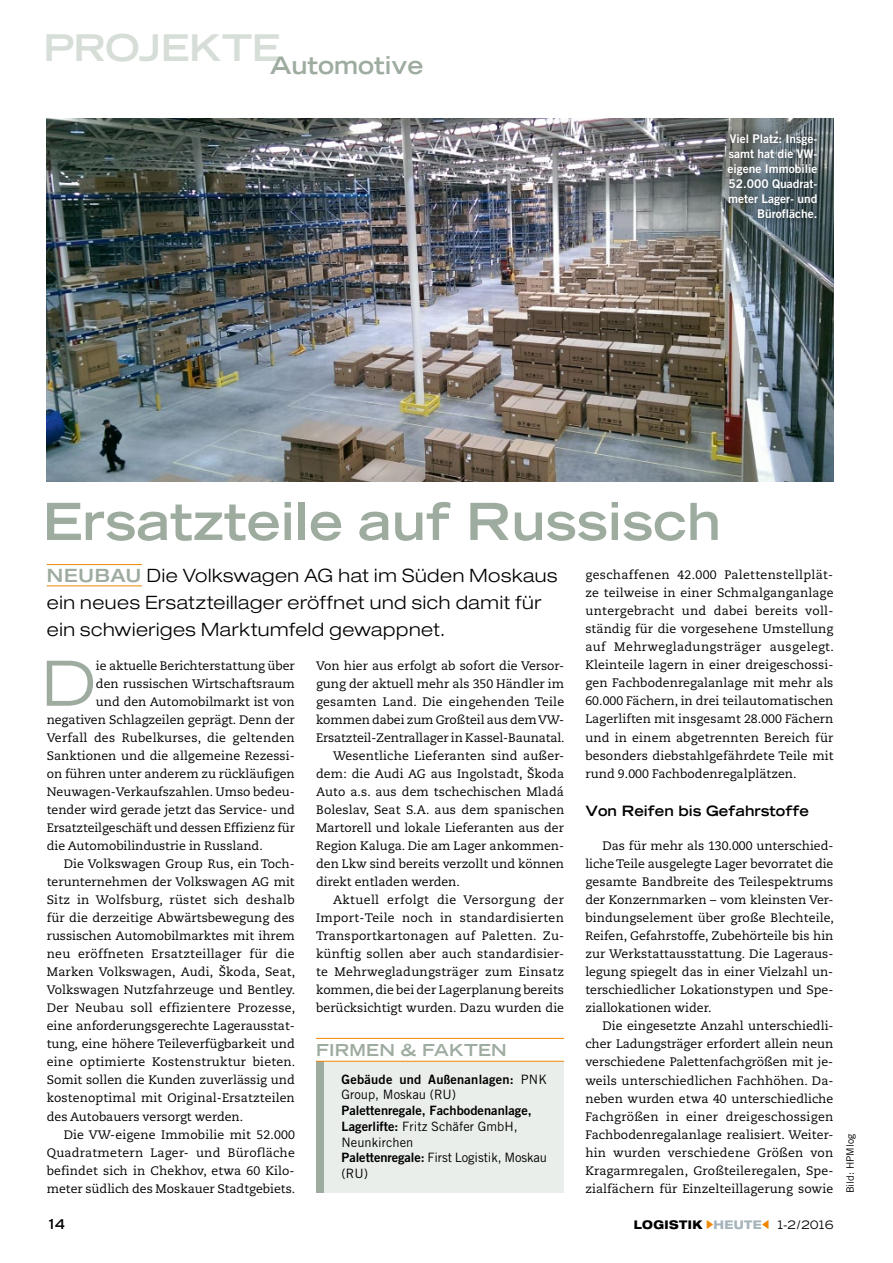
<style>
.page{position:relative;width:893px;height:1263px;background:#fff}
.page>*{position:absolute;margin:0;border:0;box-sizing:border-box;transform-origin:0 0}
.t1{font:expanded 61.95px "Trade Gothic LT Std";color:#9eaca0}
.t2{font:700 expanded 51px "Trade Gothic LT Std";color:#9eaca0}
.t3{font:700 expanded 36.75px "Trade Gothic LT Std";letter-spacing:-.015em;color:#d7ded8}
.t4{font:700 expanded 24px "Trade Gothic LT Std";color:#9eaca0}
.t5{font:300 expanded 18.45px/27px "Helvetica Neue LT Std";letter-spacing:.035em;color:#000}
.t6{font:700 expanded 16.5px "Trade Gothic LT Std";letter-spacing:.025em;color:#9eaca0}
.t7{font:700 expanded 14.25px "Trade Gothic LT Std";color:#000}
.t8{font:700 expanded 13.5px "Trade Gothic LT Std";color:#000}
.t9{font:12.9px/15.8px "Trade Gothic LT Std";color:#000}
.t10{font:12.9px "Trade Gothic LT Std Bd 2";color:#000}
.t11{font:12.9px "Trade Gothic LT Std Bd 2";letter-spacing:.02em;color:#000}
.t12{font:12.3px/18px "Caecilia LT Std";color:#000;text-align:justify}
.t13{font:12.3px "Caecilia LT Std";letter-spacing:.02em;color:#000}
.t14{font:12.3px "Caecilia LT Std";letter-spacing:.025em;color:#000}
.t15{font:12.3px "Caecilia LT Std";letter-spacing:.03em;color:#000}
.t16{font:12px/15px "Trade Gothic LT Std Bd 2";color:#fff;text-align:right}
.t17{font:800 expanded 12px "Helvetica Neue LT Std";letter-spacing:.035em;color:#000;scale:.9 1}
.t18{font:10.2px "Trade Gothic LT Std";color:#000}
.s1{font-weight:500;color:#9eaca0}
.s2{font-family:"Trade Gothic LT Std"}
.s3{font-family:"Trade Gothic LT Std Bd 2"}
.s4{color:#f18700}
.s5{color:#a5b3bb}
.s6{font-family:"Trade Gothic LT Std";font-weight:400;font-size:11.55px}
</style>
<div class="page">
<hr style="left:47px;top:585px;width:95px;height:1px;background:#f18700">
<hr style="left:47px;top:564px;width:95px;height:1px;background:#f18700">
<div style="left:316px;top:1061px;width:9px;height:132px;background:#9eaca0"></div>
<div style="left:325px;top:1061px;width:239px;height:132px;background:#eaeeeb"></div>
<hr style="left:316px;top:1038px;width:248px;height:1px;background:#f18700">
<hr style="left:316px;top:1061px;width:248px;height:1px;background:#f18700">
<img style="left:47px;top:119px;width:786px;height:363px">
<div style="left:719px;top:125px;width:107px;height:102px;background:#000;opacity:.85"></div>
<h3 class="t3" style="left:43px;top:24px;width:234px">Projekte</h3>
<h3 class="t4" style="left:270px;top:49px;width:155px">Automotive</h3>
<p class="t16" style="left:727px;top:131px;width:91px">Viel Platz: Insge&shy;samt hat die VW&shy;eigene Immobilie<br>52.000 Quadrat&shy;meter Lager- und<br>Bürofläche.</p>
<h2 class="t2" style="left:43px;top:488px;width:680px">Ersatzteile auf Russisch</h2>
<h3 class="t5" style="left:47px;top:561px;width:512px"><span class="s1">NEUBAU</span> Die Volkswagen AG hat im Süden Moskaus ein neues Ersatzteillager eröffnet und sich damit für ein schwieriges Marktumfeld gewappnet.</h3>
<h1 class="t1" style="left:41px;top:643px;width:57px">D</h1>
<p class="t12" style="left:96px;top:657px;width:200px">ie aktuelle Berichterstattung über</p>
<p class="t12" style="left:585px;top:566px;width:250px">geschaffenen 42.000 Palettenstellplät&shy;ze teilweise in einer Schmalganganlage untergebracht und dabei bereits voll&shy;ständig für die vorgesehene Umstellung auf Mehrwegladungsträger ausgelegt.<br>Kleinteile lagern in einer dreigeschossi&shy;gen Fachbodenregalanlage mit mehr als 60.000 Fächern, in drei teilautomatischen Lagerliften mit insgesamt 28.000 Fächern und in einem abgetrennten Bereich für besonders diebstahlgefährdete Teile mit rund 9.000 Fachbodenregalplätzen.</p>
<p class="t7" style="left:585px;top:802px;width:225px">Von Reifen bis Gefahrstoffe</p>
<p class="t12" style="left:585px;top:837px;width:250px;text-align:left;text-indent:17px">Das für mehr als 130.000 unterschied&shy;liche Teile ausgelegte Lager bevorratet die gesamte Bandbreite des Teilespektrums der Konzernmarken – vom kleinsten Ver&shy;bindungselement über große Blechteile, Reifen, Gefahrstoffe, Zubehörteile bis hin zur Werkstattausstattung. Die Lageraus&shy;legung spiegelt das in einer Vielzahl un&shy;terschiedlicher Lokationstypen und Spe&shy;ziallokationen wider.</p>
<p class="t12" style="left:585px;top:1017px;width:250px;text-indent:17px">Die eingesetzte Anzahl unterschiedli&shy;cher Ladungsträger erfordert allein neun verschiedene Palettenfachgrößen mit je&shy;weils unterschiedlichen Fachhöhen. Da&shy;neben wurden etwa 40 unterschiedliche Fachgrößen in einer dreigeschossigen Fachbodenregalanlage realisiert. Weiter&shy;hin wurden verschiedene Größen von Kragarmregalen, Großteileregalen, Spe&shy;zialfächern für Einzelteillagerung sowie</p>
<p class="t12" style="left:316px;top:656px;width:250px">Von hier aus erfolgt ab sofort die Versor-</p>
<p class="t12" style="left:316px;top:674px;width:249px">gung der aktuell mehr als 350 Händler im</p>
<p class="t12" style="left:316px;top:692px;width:250px">gesamten Land. Die eingehenden Teile</p>
<p class="t12" style="left:316px;top:710px;width:250px">kommen dabei zum Großteil aus dem VW-</p>
<p class="t12" style="left:316px;top:729px;width:250px">Ersatzteil-Zentrallager in Kassel-Baunatal.</p>
<p class="t12" style="left:333px;top:747px;width:233px">Wesentliche Lieferanten sind außer-</p>
<p class="t12" style="left:316px;top:765px;width:250px">dem: die Audi AG aus Ingolstadt, Škoda</p>
<p class="t12" style="left:316px;top:783px;width:249px">Auto a.s. aus dem tschechischen Mladá</p>
<p class="t12" style="left:316px;top:801px;width:250px">Boleslav, Seat S.A. aus dem spanischen</p>
<p class="t12" style="left:316px;top:819px;width:249px">Martorell und lokale Lieferanten aus der</p>
<p class="t12" style="left:316px;top:837px;width:250px">Region Kaluga. Die am Lager ankommen-</p>
<p class="t12" style="left:316px;top:855px;width:250px">den Lkw sind bereits verzollt und können</p>
<p class="t12" style="left:316px;top:873px;width:145px">direkt entladen werden.</p>
<p class="t15" style="left:333px;top:892px;width:232px">Aktuell erfolgt die Versorgung der</p>
<p class="t14" style="left:316px;top:910px;width:249px">Import-Teile noch in standardisierten</p>
<p class="t14" style="left:316px;top:929px;width:250px">Transportkartonagen auf Paletten. Zu-</p>
<p class="t12" style="left:316px;top:945px;width:250px">künftig sollen aber auch standardisier-</p>
<p class="t13" style="left:316px;top:965px;width:250px">te Mehrwegladungsträger zum Einsatz</p>
<p class="t12" style="left:316px;top:981px;width:249px">kommen, die bei der Lagerplanung bereits</p>
<p class="t12" style="left:316px;top:999px;width:250px">berücksichtigt wurden. Dazu wurden die</p>
<p class="t12" style="left:96px;top:675px;width:200px">den russischen Wirtschaftsraum</p>
<p class="t12" style="left:96px;top:693px;width:200px">und den Automobilmarkt ist von</p>
<p class="t12" style="left:47px;top:711px;width:250px">negativen Schlagzeilen geprägt. Denn der</p>
<p class="t13" style="left:47px;top:730px;width:249px">Verfall des Rubelkurses, die geltenden</p>
<p class="t12" style="left:47px;top:747px;width:249px">Sanktionen und die allgemeine Rezessi-</p>
<p class="t12" style="left:47px;top:765px;width:250px">on führen unter anderem zu rückläufigen</p>
<p class="t12" style="left:47px;top:783px;width:250px">Neuwagen-Verkaufszahlen. Umso bedeu-</p>
<p class="t12" style="left:47px;top:801px;width:250px">tender wird gerade jetzt das Service- und</p>
<p class="t12" style="left:47px;top:819px;width:250px">Ersatzteilgeschäft und dessen Effizienz für</p>
<p class="t12" style="left:47px;top:837px;width:217px">die Automobilindustrie in Russland.</p>
<p class="t12" style="left:64px;top:855px;width:233px">Die Volkswagen Group Rus, ein Toch-</p>
<p class="t12" style="left:47px;top:873px;width:249px">terunternehmen der Volkswagen AG mit</p>
<p class="t13" style="left:47px;top:893px;width:249px">Sitz in Wolfsburg, rüstet sich deshalb</p>
<p class="t12" style="left:47px;top:909px;width:249px">für die derzeitige Abwärtsbewegung des</p>
<p class="t12" style="left:47px;top:927px;width:250px">russischen Automobilmarktes mit ihrem</p>
<p class="t14" style="left:47px;top:947px;width:249px">neu eröffneten Ersatzteillager für die</p>
<p class="t12" style="left:47px;top:963px;width:250px">Marken Volkswagen, Audi, Škoda, Seat,</p>
<p class="t12" style="left:47px;top:981px;width:250px">Volkswagen Nutzfahrzeuge und Bentley.</p>
<p class="t13" style="left:47px;top:1001px;width:250px">Der Neubau soll effizientere Prozesse,</p>
<p class="t12" style="left:47px;top:1017px;width:250px">eine anforderungsgerechte Lagerausstat-</p>
<p class="t12" style="left:47px;top:1035px;width:250px">tung, eine höhere Teileverfügbarkeit und</p>
<p class="t13" style="left:47px;top:1055px;width:250px">eine optimierte Kostenstruktur bieten.</p>
<p class="t12" style="left:47px;top:1071px;width:250px">Somit sollen die Kunden zuverlässig und</p>
<p class="t12" style="left:47px;top:1089px;width:250px">kostenoptimal mit Original-Ersatzteilen</p>
<p class="t12" style="left:47px;top:1107px;width:198px">des Autobauers versorgt werden.</p>
<p class="t12" style="left:64px;top:1125px;width:233px">Die VW-eigene Immobilie mit 52.000</p>
<p class="t13" style="left:47px;top:1145px;width:250px">Quadratmetern Lager- und Bürofläche</p>
<p class="t12" style="left:47px;top:1161px;width:249px">befindet sich in Chekhov, etwa 60 Kilo-</p>
<p class="t12" style="left:47px;top:1179px;width:250px">meter südlich des Moskauer Stadtgebiets.</p>
<h3 class="t6" style="left:316px;top:1039px;width:192px">Firmen &amp; Fakten</h3>
<p class="t11" style="left:342px;top:1071px;width:207px">Gebäude und Außenanlagen: <span class="s2">PNK</span></p>
<p class="t9" style="left:342px;top:1087px;width:116px">Group, Moskau (RU)</p>
<p class="t10" style="left:342px;top:1102px;width:192px">Palettenregale, Fachbodenanlage,</p>
<p class="t9" style="left:342px;top:1118px;width:207px"><span class="s3">Lagerlifte:</span> Fritz Schäfer GmbH,<br>Neunkirchen<br><span class="s3">Palettenregale:</span> First Logistik, Moskau (RU)</p>
<p class="t8" style="left:47px;top:1215px;width:20px">14</p>
<p class="t17" style="left:634px;top:1217px;width:223px">LOGISTIK <span class="s4">▶</span><span class="s5">HEUTE</span><span class="s4">◀</span> <span class="s6">1-2/2016</span></p>
<p class="t18" style="left:844px;top:1193px;width:61px;rotate:-90deg">Bild: HPMlog</p>
</div>
